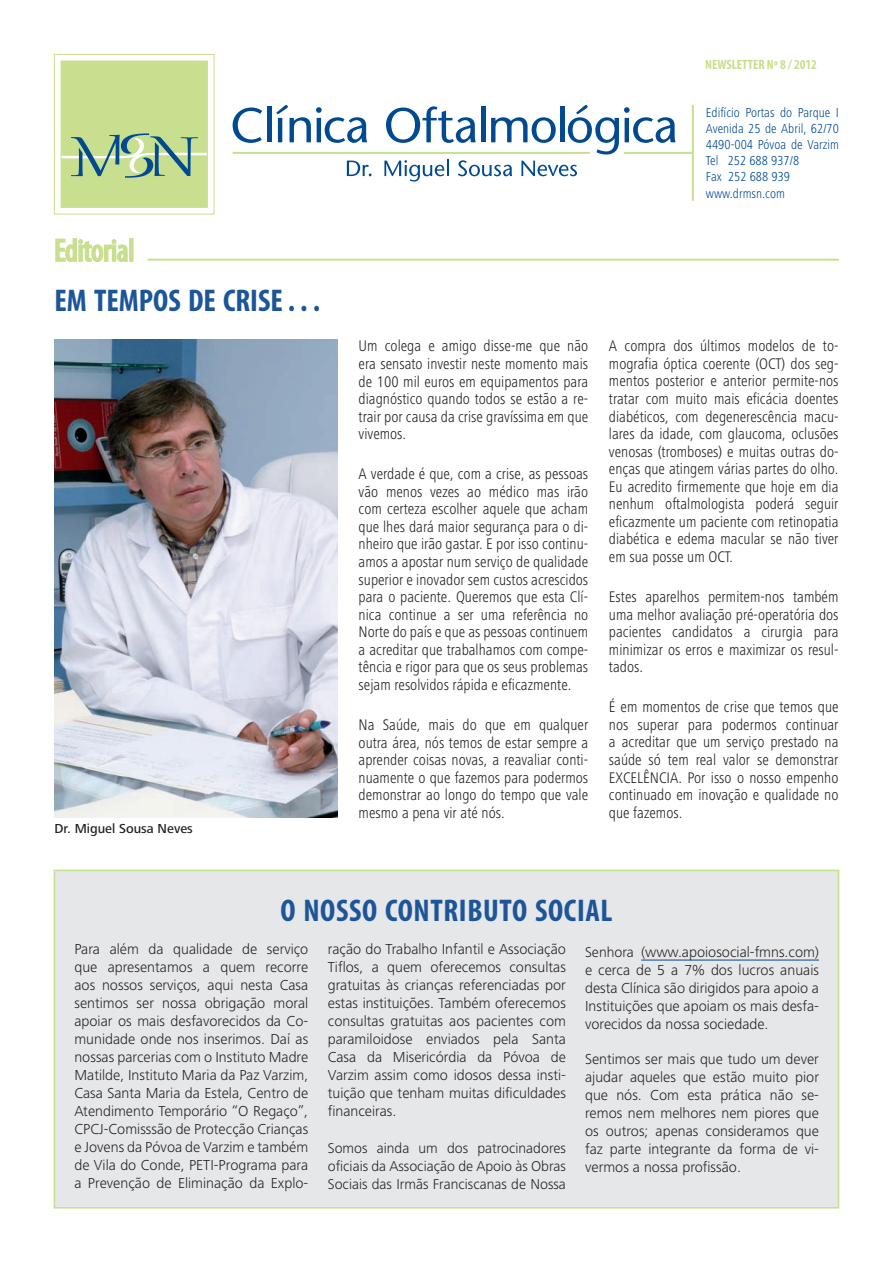
<style>
.page{position:relative;width:893px;height:1263px;background:#fff}
.page>*{position:absolute;margin:0;border:0;box-sizing:border-box;transform-origin:0 0}
.t1{font:700 condensed 31.5px "Myriad Pro";letter-spacing:.02em;color:#1d5599}
.t2{font:700 condensed 31.5px "Myriad Pro";color:#1d5599}
.t3{font:condensed 31.5px "Myriad Pro";color:#c7df8e}
.TEXTO{font:300 condensed 15.9px/17.5px "Frutiger Next LT";color:#231f20;text-align:justify}
.TEXTO-2{font:300 15px/18px "Frutiger Next LT";color:#231f20;text-align:justify}
.TEXTO-3{font:300 14.7px/18px "Frutiger Next LT";color:#231f20;text-align:justify}
.t4{font:300 condensed 13.5px "Frutiger Next LT";color:#014a91}
.TEXTO-4{font:500 13.5px "Frutiger Next LT";color:#231f20}
.t5{font:700 condensed 13.5px "Myriad Pro";color:#c7df8e}
.s1{font-size:14.7px}
</style>
<div class="page">
<div style="left:54px;top:870px;width:785px;height:338px;background:#e6e7e9;border:2px solid #c7df8e"></div>
<svg style="left:55px;top:238px;width:73px;height:24px"></svg>
<div style="left:129px;top:238px;width:5px;height:24px;border:2px solid #c7df8e"></div>
<hr style="left:233px;top:152px;width:357px;height:2px;background:#c7df8e">
<hr style="left:148px;top:259px;width:691px;height:2px;background:#c7df8e">
<hr style="left:624px;top:152px;width:68px;height:2px;background:#c7df8e">
<hr style="left:692px;top:105px;width:2px;height:96px;background:#c7df8e">
<div style="left:54px;top:54px;width:160px;height:160px;border:1px solid #c7df8e"></div>
<div style="left:61px;top:61px;width:147px;height:147px;background:#c7df8e;border:2px solid #c7df8e"></div>
<svg style="left:62px;top:133px;width:145px;height:45px"></svg>
<svg style="left:347px;top:161px;width:25px;height:15px"></svg>
<svg style="left:384px;top:160px;width:65px;height:22px"></svg>
<svg style="left:458px;top:160px;width:54px;height:16px"></svg>
<svg style="left:521px;top:161px;width:56px;height:15px"></svg>
<svg style="left:233px;top:108px;width:29px;height:35px"></svg>
<div style="left:267px;top:106px;width:5px;height:36px;background:#014a91"></div>
<svg style="left:276px;top:105px;width:91px;height:38px"></svg>
<svg style="left:386px;top:106px;width:90px;height:37px"></svg>
<hr style="left:481px;top:106px;width:4px;height:36px;background:#014a91">
<svg style="left:491px;top:117px;width:65px;height:26px"></svg>
<hr style="left:560px;top:106px;width:4px;height:36px;background:#014a91">
<svg style="left:568px;top:105px;width:108px;height:50px"></svg>
<hr style="left:641px;top:960px;width:178px;height:1px;background:#014a91">
<img style="left:54px;top:339px;width:283px;height:479px">
<p class="t5" style="left:705px;top:56px;width:114px">NEWSLETTER Nº 8 / 2012</p>
<p class="t3" style="left:54px;top:231px;width:82px">Editorial</p>
<p class="t2" style="left:54px;top:281px;width:267px">EM TEMPOS DE CRISE . . .</p>
<p class="TEXTO-4" style="left:54px;top:821px;width:140px">Dr. Miguel Sousa Neves</p>
<p class="t4" style="left:706px;top:105px;width:135px">Edifício Portas do Parque I</p>
<p class="t4" style="left:706px;top:121px;width:135px">Avenida 25 de Abril, 62/70</p>
<p class="t4" style="left:706px;top:137px;width:135px">4490-004 Póvoa de Varzim</p>
<p class="t4" style="left:706px;top:153px;width:95px">Tel 252 688 937/8</p>
<p class="t4" style="left:706px;top:169px;width:86px">Fax 252 688 939</p>
<p class="t4" style="left:706px;top:186px;width:81px">www.drmsn.com</p>
<p class="TEXTO" style="left:359px;top:337px;width:231px">Um colega e amigo disse-me que não era sensato investir neste momento mais de 100 mil euros em equipamentos para diagnóstico quando todos se estão a re&shy;trair por causa da crise gravíssima em que vivemos.</p>
<p class="TEXTO" style="left:359px;top:465px;width:231px">A verdade é que, com a crise, as pessoas vão menos vezes ao médico mas irão com certeza escolher aquele que acham que lhes dará maior segurança para o di&shy;nheiro que irão gastar. E por isso continu&shy;amos a apostar num serviço de qualidade superior e inovador sem custos acrescidos para o paciente. Queremos que esta Clí&shy;nica continue a ser uma referência no Norte do país e que as pessoas continuem a acreditar que trabalhamos com compe&shy;tência e rigor para que os seus problemas sejam resolvidos rápida e eficazmente.</p>
<p class="TEXTO" style="left:359px;top:716px;width:231px">Na Saúde, mais do que em qualquer outra área, nós temos de estar sempre a aprender coisas novas, a reavaliar conti&shy;nuamente o que fazemos para podermos demonstrar ao longo do tempo que vale mesmo a pena vir até nós.</p>
<p class="TEXTO" style="left:609px;top:337px;width:231px">A compra dos últimos modelos de to&shy;mografia óptica coerente (OCT) dos seg&shy;mentos posterior e anterior permite-nos tratar com muito mais eficácia doentes diabéticos, com degenerescência macu&shy;lares da idade, com glaucoma, oclusões venosas (tromboses) e muitas outras do&shy;enças que atingem várias partes do olho.<br>Eu acredito firmemente que hoje em dia nenhum oftalmologista poderá seguir eficazmente um paciente com retinopatia diabética e edema macular se não tiver em sua posse um OCT.</p>
<p class="TEXTO" style="left:609px;top:588px;width:231px">Estes aparelhos permitem-nos também uma melhor avaliação pré-operatória dos pacientes candidatos a cirurgia para minimizar os erros e maximizar os resul&shy;tados.</p>
<p class="TEXTO" style="left:609px;top:698px;width:231px">É em momentos de crise que temos que nos superar para podermos continuar a acreditar que um serviço prestado na saúde só tem real valor se demonstrar EXCELÊNCIA. Por isso o nosso empenho continuado em inovação e qualidade no que fazemos.</p>
<p class="t1" style="left:280px;top:891px;width:333px">O NOSSO CONTRIBUTO SOCIAL</p>
<p class="TEXTO-2" style="left:74px;top:940px;width:235px">Para além da qualidade de serviço que apresentamos a quem recorre aos nossos serviços, aqui nesta Casa sentimos ser nossa obrigação moral apoiar os mais desfavorecidos da Co&shy;munidade onde nos inserimos. Daí as nossas parcerias com o Instituto Madre Matilde, Instituto Maria da Paz Varzim, Casa Santa Maria da Estela, Centro de Atendimento Temporário “O Regaço”, CPCJ-Comisssão de Protecção Crianças e Jovens da Póvoa de Varzim e também de Vila do Conde, PETI-Programa para a Prevenção de Eliminação da Explo-</p>
<p class="TEXTO-2" style="left:328px;top:940px;width:240px">ração do Trabalho Infantil e Associação Tiflos, a quem oferecemos consultas gratuitas às crianças referenciadas por estas instituições. Também oferecemos consultas gratuitas aos pacientes com paramiloidose enviados pela Santa Casa da Misericórdia da Póvoa de Varzim assim como idosos dessa insti&shy;tuição que tenham muitas dificuldades financeiras.</p>
<p class="TEXTO-3" style="left:328px;top:1139px;width:240px">Somos ainda um dos patrocinadores oficiais da Associação de Apoio às Obras Sociais das Irmãs Franciscanas de Nossa</p>
<p class="TEXTO-2" style="left:585px;top:943px;width:235px"><span class="s1">Senhora</span> (www.apoiosocial-fmns.com) e cerca de 5 a 7% dos lucros anuais desta Clínica são dirigidos para apoio a Instituições que apoiam os mais desfa&shy;vorecidos da nossa sociedade.</p>
<p class="TEXTO-2" style="left:585px;top:1050px;width:235px">Sentimos ser mais que tudo um dever ajudar aqueles que estão muito pior que nós. Com esta prática não se&shy;remos nem melhores nem piores que os outros; apenas consideramos que faz parte integrante da forma de vi&shy;vermos a nossa profissão.</p>
</div>
